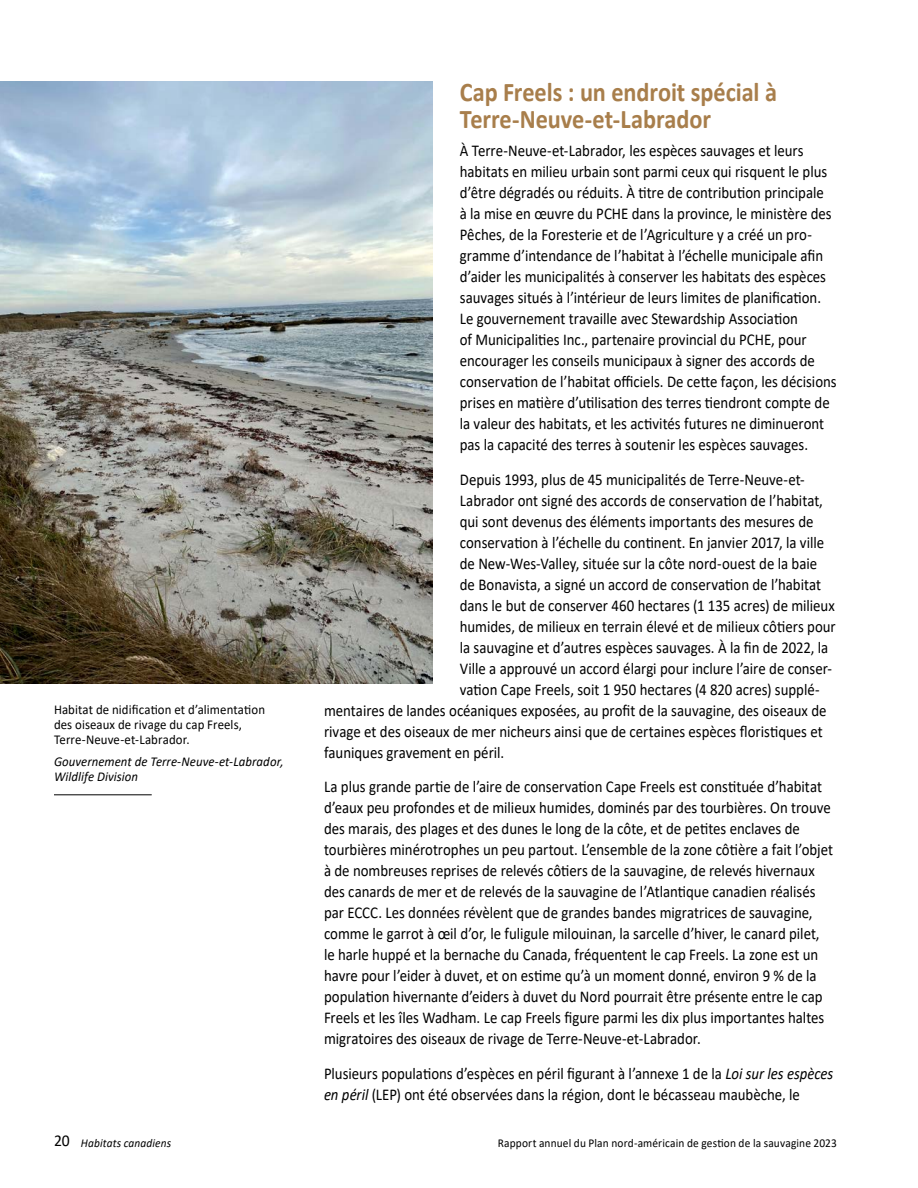
<style>
.page{position:relative;width:918px;height:1188px;background:#fff}
.page>*{position:absolute;margin:0;border:0;box-sizing:border-box;transform-origin:0 0}
.Article_heading{font:700 27px/27px "Calibri";letter-spacing:-.005em;color:#a87e4b;scale:.9 1}
.Body_text{font:16.5px/21px "Calibri";color:#000;scale:.9 1}
.t1{font:13.5px/15px "Calibri";letter-spacing:.005em;color:#000;scale:.95 1}
.t2{font:italic 13.5px/15px "Calibri";letter-spacing:.005em;color:#000;scale:.95 1}
.t3{font:12px "Calibri";letter-spacing:.01em;color:#000;scale:.95 1}
.t4{font:italic 12px "Calibri";letter-spacing:.01em;color:#000;scale:.95 1}
.s1{font-style:italic}
.s2{font-style:normal;font-size:16.5px}
</style>
<div class="page">
<img style="left:0;top:81px;width:433px;height:603px">
<hr style="left:54px;top:795px;width:98px;height:1px;background:#000">
<p class="t1" style="left:54px;top:702px;width:224px">Habitat de nidification et d’alimentation des oiseaux de rivage du cap Freels,<br>Terre-Neuve-et-Labrador.</p>
<p class="t2" style="left:54px;top:754px;width:243px">Gouvernement de Terre-Neuve-et-Labrador,<br>Wildlife Division</p>
<h4 class="Article_heading" style="left:460px;top:78px;width:354px">Cap Freels : un endroit spécial à<br>Terre-Neuve-et-Labrador</h4>
<p class="Body_text" style="left:460px;top:140px;width:420px">À Terre-Neuve-et-Labrador, les espèces sauvages et leurs habitats en milieu urbain sont parmi ceux qui risquent le plus d’être dégradés ou réduits. À titre de contribution principale<br>à la mise en œuvre du PCHE dans la province, le ministère des Pêches, de la Foresterie et de l’Agriculture y a créé un pro&shy;gramme d’intendance de l’habitat à l’échelle municipale afin d’aider les municipalités à conserver les habitats des espèces sauvages situés à l’intérieur de leurs limites de planification.<br>Le gouvernement travaille avec Stewardship Association<br>of Municipalities Inc., partenaire provincial du PCHE, pour encourager les conseils municipaux à signer des accords de conservation de l’habitat officiels. De cette façon, les décisions prises en matière d’utilisation des terres tiendront compte de la valeur des habitats, et les activités futures ne diminueront pas la capacité des terres à soutenir les espèces sauvages.</p>
<p class="Body_text" style="left:460px;top:468px;width:385px">Depuis 1993, plus de 45 municipalités de Terre-Neuve-et-</p>
<p class="Body_text" style="left:460px;top:489px;width:405px">Labrador ont signé des accords de conservation de l’habitat,</p>
<p class="Body_text" style="left:460px;top:510px;width:395px">qui sont devenus des éléments importants des mesures de</p>
<p class="Body_text" style="left:460px;top:531px;width:406px">conservation à l’échelle du continent. En janvier 2017, la ville</p>
<p class="Body_text" style="left:460px;top:552px;width:399px">de New-Wes-Valley, située sur la côte nord-ouest de la baie</p>
<p class="Body_text" style="left:460px;top:573px;width:403px">de Bonavista, a signé un accord de conservation de l’habitat</p>
<p class="Body_text" style="left:460px;top:594px;width:418px">dans le but de conserver 460 hectares (1 135 acres) de milieux</p>
<p class="Body_text" style="left:460px;top:615px;width:419px">humides, de milieux en terrain élevé et de milieux côtiers pour</p>
<p class="Body_text" style="left:460px;top:636px;width:411px">la sauvagine et d’autres espèces sauvages. À la fin de 2022, la</p>
<p class="Body_text" style="left:460px;top:657px;width:415px">Ville a approuvé un accord élargi pour inclure l’aire de conser-</p>
<p class="Body_text" style="left:460px;top:678px;width:401px">vation Cape Freels, soit 1 950 hectares (4 820 acres) supplé-</p>
<p class="Body_text" style="left:324px;top:699px;width:560px">mentaires de landes océaniques exposées, au profit de la sauvagine, des oiseaux de</p>
<p class="Body_text" style="left:324px;top:720px;width:556px">rivage et des oiseaux de mer nicheurs ainsi que de certaines espèces floristiques et</p>
<p class="Body_text" style="left:324px;top:741px;width:202px">fauniques gravement en péril.</p>
<p class="Body_text" style="left:324px;top:776px;width:567px">La plus grande partie de l’aire de conservation Cape Freels est constituée d’habitat d’eaux peu profondes et de milieux humides, dominés par des tourbières. On trouve des marais, des plages et des dunes le long de la côte, et de petites enclaves de tourbières minérotrophes un peu partout. L’ensemble de la zone côtière a fait l’objet à de nombreuses reprises de relevés côtiers de la sauvagine, de relevés hivernaux des canards de mer et de relevés de la sauvagine de l’Atlantique canadien réalisés par ECCC. Les données révèlent que de grandes bandes migratrices de sauvagine, comme le garrot à œil d’or, le fuligule milouinan, la sarcelle d’hiver, le canard pilet, le harle huppé et la bernache du Canada, fréquentent le cap Freels. La zone est un havre pour l’eider à duvet, et on estime qu’à un moment donné, environ 9 % de la population hivernante d’eiders à duvet du Nord pourrait être présente entre le cap Freels et les îles Wadham. Le cap Freels figure parmi les dix plus importantes haltes migratoires des oiseaux de rivage de Terre-Neuve-et-Labrador.</p>
<p class="Body_text" style="left:324px;top:1062px;width:567px">Plusieurs populations d’espèces en péril figurant à l’annexe 1 de la <span class="s1">Loi sur les espèces en péril</span> (LEP) ont été observées dans la région, dont le bécasseau maubèche, le</p>
<p class="t4" style="left:54px;top:1135px;width:125px"><span class="s2">20</span> Habitats canadiens</p>
<p class="t3" style="left:498px;top:1135px;width:358px">Rapport annuel du Plan nord-américain de gestion de la sauvagine 2023</p>
</div>
